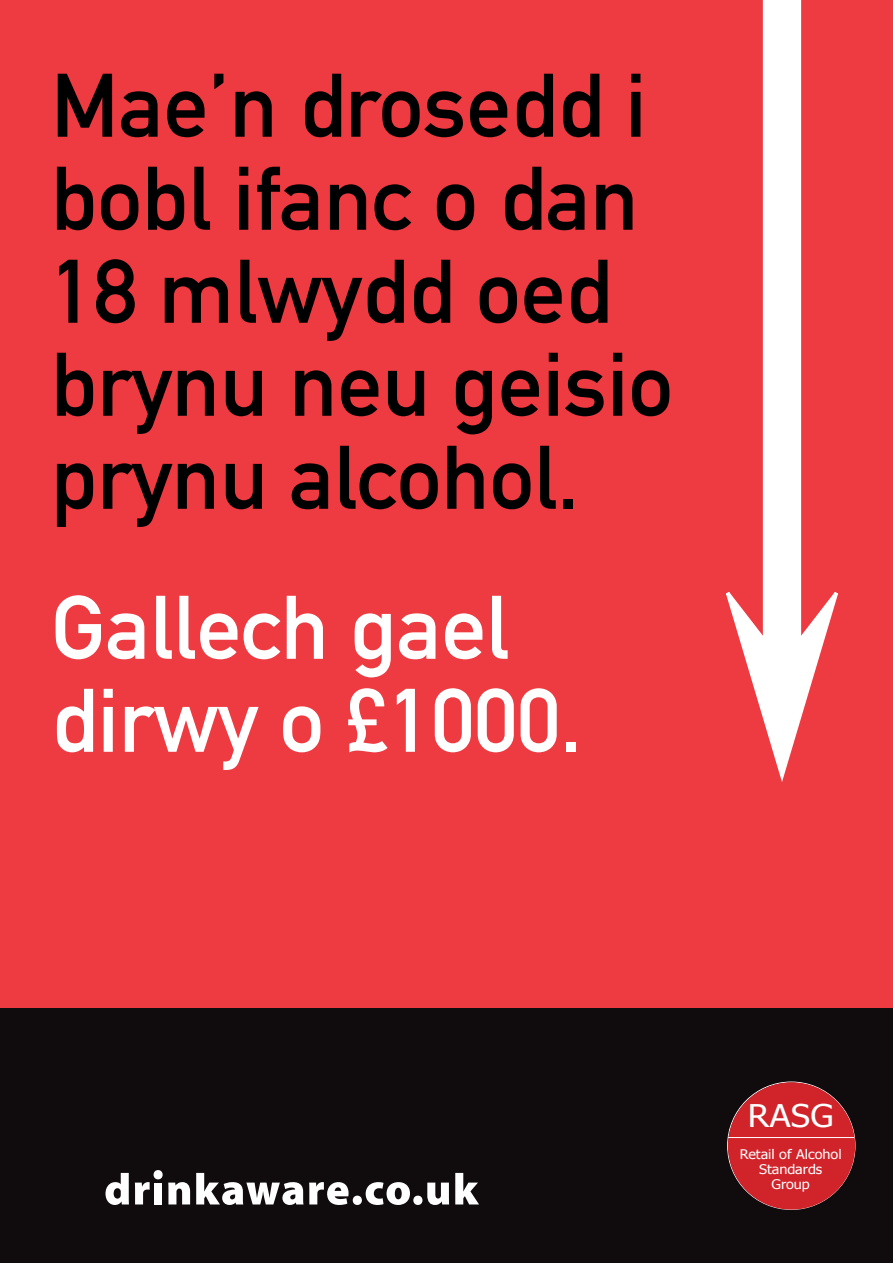
<style>
.page{position:relative;width:893px;height:1263px;background:#fff}
.page>*{position:absolute;margin:0;border:0;box-sizing:border-box;transform-origin:0 0}
.Paragraph_Style_2{font:88.5px "DIN1451 Com Mittelschrift";color:#000}
.Paragraph_Style_2-2{font:88.5px "DIN1451 Com Mittelschrift";color:#fff}
.t1{font:31.2px "Tahoma";color:#fff;scale:1.11 1}
.t2{font:13.2px/15.1px "Tahoma";color:#fff;text-align:center;scale:1.09 1}
</style>
<div class="page">
<div style="left:0;top:0;width:893px;height:1020px;background:#ee3a41"></div>
<div style="left:0;top:1008px;width:893px;height:255px;background:#100c0d"></div>
<svg style="left:105px;top:1173px;width:24px;height:32px"></svg>
<svg style="left:135px;top:1182px;width:15px;height:22px"></svg>
<svg style="left:168px;top:1182px;width:22px;height:22px"></svg>
<svg style="left:196px;top:1173px;width:107px;height:32px"></svg>
<svg style="left:309px;top:1182px;width:40px;height:23px"></svg>
<div style="left:353px;top:1195px;width:9px;height:10px;background:#fff;border-radius:50%"></div>
<svg style="left:366px;top:1182px;width:44px;height:23px"></svg>
<div style="left:413px;top:1195px;width:9px;height:10px;background:#fff;border-radius:50%"></div>
<svg style="left:427px;top:1182px;width:22px;height:23px"></svg>
<svg style="left:455px;top:1173px;width:24px;height:31px"></svg>
<div style="left:154px;top:1182px;width:8px;height:22px;background:#fff"></div>
<div style="left:154px;top:1170px;width:9px;height:9px;background:#fff;border-radius:50%"></div>
<svg style="left:726px;top:575px;width:112px;height:207px"></svg>
<div style="left:763px;top:0;width:38px;height:663px;background:#fff"></div>
<div style="left:728px;top:1082px;width:127px;height:127px;background:#d1232a;border-radius:50%"></div>
<hr style="left:728px;top:1137px;width:126px;height:1px;background:#fff">
<p class="Paragraph_Style_2" style="left:51px;top:54px;width:597px">Mae’n drosedd i</p>
<p class="Paragraph_Style_2" style="left:51px;top:147px;width:589px">bobl ifanc o dan</p>
<p class="Paragraph_Style_2" style="left:51px;top:240px;width:562px">18 mlwydd oed</p>
<p class="Paragraph_Style_2" style="left:51px;top:333px;width:624px">brynu neu geisio</p>
<p class="Paragraph_Style_2" style="left:51px;top:426px;width:529px">prynu alcohol.</p>
<p class="Paragraph_Style_2-2" style="left:51px;top:576px;width:460px">Gallech gael</p>
<p class="Paragraph_Style_2-2" style="left:51px;top:669px;width:532px">dirwy o £1000.</p>
<p class="t1" style="left:748px;top:1095px;width:79px">RASG</p>
<p class="t2" style="left:740px;top:1146px;width:95px">Retail of Alcohol<br>Standards<br>Group</p>
</div>
